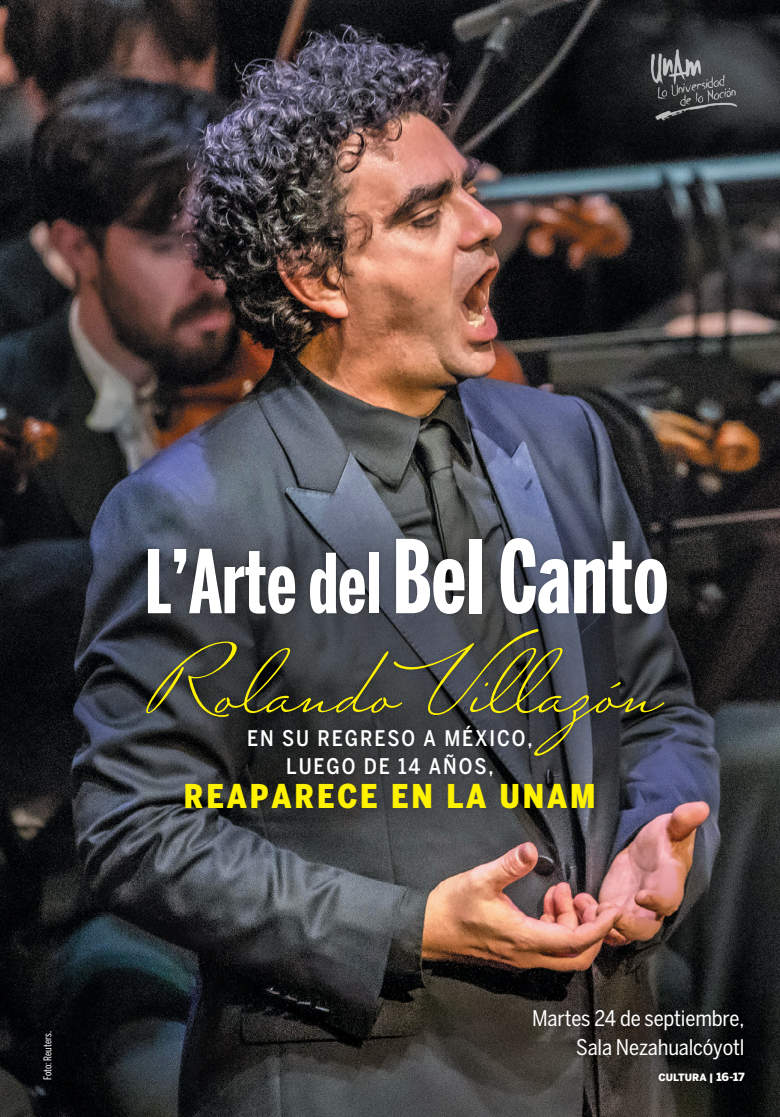
<style>
.page{position:relative;width:780px;height:1117px;background:#fff}
.page>*{position:absolute;margin:0;border:0;box-sizing:border-box;transform-origin:0 0}
.t1{font:700 100.5px "Benton Sans Extra Comp";letter-spacing:.005em;color:#fff}
.t2{font:900 32.5px "Benton Sans Cond";letter-spacing:.09em;color:#fff200}
.t3{font:21.38px/28.1px "Benton Sans Cond";letter-spacing:-.01em;color:#fff;text-align:right}
.t4{font:500 21.38px/27.5px "Benton Sans Cond";letter-spacing:.09em;color:#fff;text-align:center}
.t5{font:10.62px "Benton Sans Comp";color:#fff}
.t6{font:900 10px "Benton Sans";color:#fff}
.s1{font-size:86.75px}
.s2{font-size:81.75px}
.s3{font-size:11.25px}
</style>
<div class="page">
<img style="left:0;top:0;width:780px;height:1116px">
<img style="left:642px;top:35px;width:102px;height:103px">
<svg style="left:21px;top:459px;width:755px;height:410px;background:#3f434c"></svg>
<div style="left:143px;top:533px;width:528px;height:84px;background:#000;opacity:.2"></div>
<div style="left:527px;top:1003px;width:222px;height:62px;background:#000;opacity:.2"></div>
<div style="left:179px;top:719px;width:421px;height:95px;background:#000;opacity:.2"></div>
<div style="left:37px;top:1024px;width:21px;height:61px;background:#000"></div>
<div style="left:652px;top:1065px;width:99px;height:23px;background:#000;opacity:.2"></div>
<div style="left:141px;top:623px;width:527px;height:137px;background:#000;opacity:.2"></div>
<svg style="left:146px;top:628px;width:518px;height:127px;background:#424439"></svg>
<svg style="left:595px;top:701px;width:7px;height:5px"></svg>
<div style="left:618px;top:697px;width:14px;height:13px;background:#000;opacity:.2"></div>
<svg style="left:622px;top:701px;width:5px;height:4px"></svg>
<p class="t5" style="left:41px;top:1079px;width:50px;rotate:-90deg">Foto: Reuters.</p>
<h1 class="t1" style="left:145px;top:518px;width:524px"><span class="s1">L’Arte</span> <span class="s2">del</span> Bel Canto</h1>
<p class="t4" style="left:247px;top:724px;width:287px">EN SU REGRESO A MÉXICO,<br>LUEGO DE 14 AÑOS,</p>
<h2 class="t2" style="left:184px;top:776px;width:413px">REAPARECE EN LA UNAM</h2>
<p class="t3" style="left:532px;top:1004px;width:214px">Martes 24 de septiembre,<br>Sala Nezahualcóyotl</p>
<p class="t6" style="left:658px;top:1070px;width:87px">CULTURA | <span class="s3">16-17</span></p>
</div>
